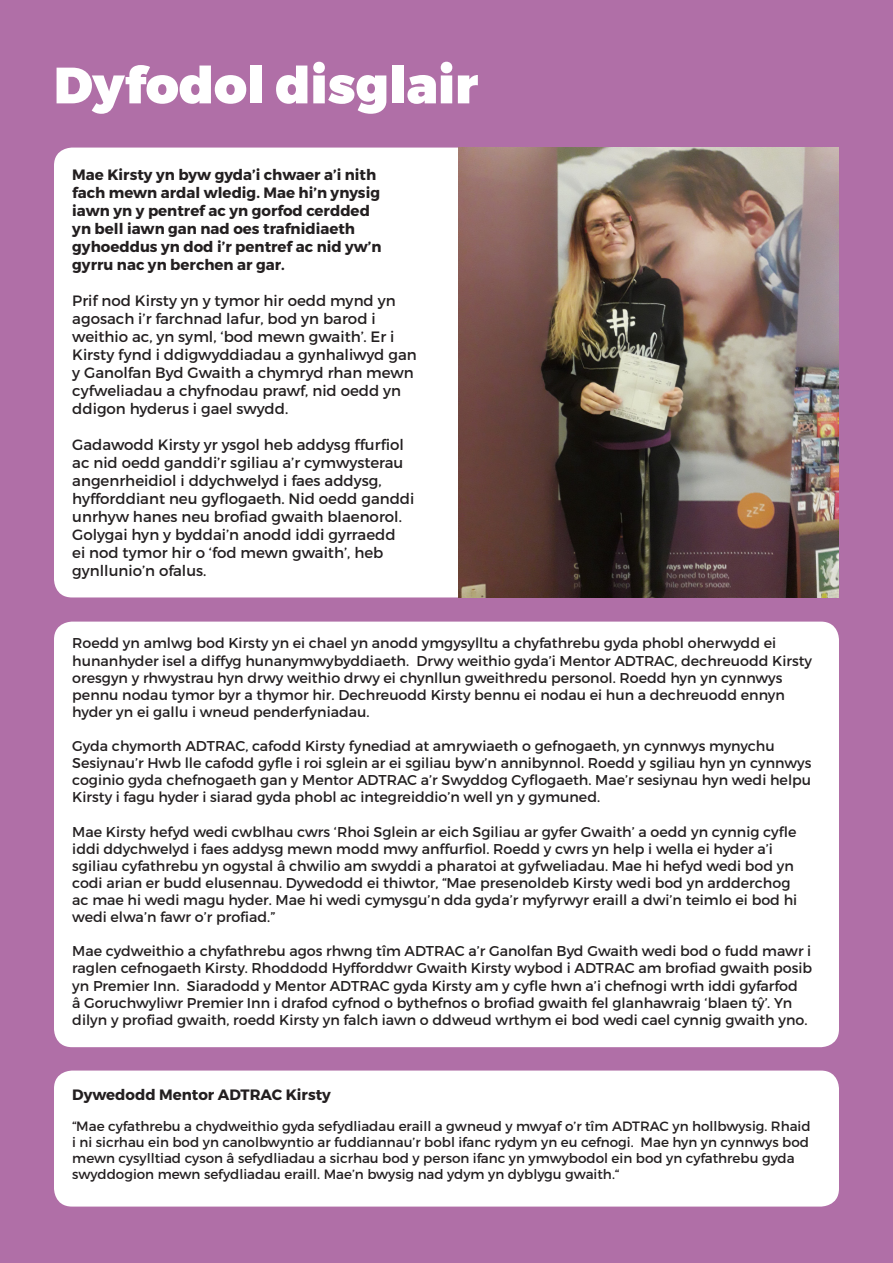
<style>
.page{position:relative;width:893px;height:1263px;background:#b06fa7}
.page>*{position:absolute;margin:0;border:0;box-sizing:border-box;transform-origin:0 0}
.t1{font:900 51px "Montserrat";color:#fff}
.t2{font:15px/18px "Montserrat";color:#231f20}
.t3{font:700 15px/18px "Montserrat";color:#231f20}
.t4{font:14.25px/17.1px "Montserrat";color:#231f20}
.t5{font:13.5px/16.2px "Montserrat";color:#231f20}
</style>
<div class="page">
<div style="left:54px;top:148px;width:785px;height:449px;background:#fff;border-radius:18px"></div>
<img style="left:458px;top:148px;width:381px;height:449px">
<div style="left:54px;top:622px;width:785px;height:425px;background:#fff;border-radius:18px"></div>
<div style="left:54px;top:1070px;width:785px;height:136px;background:#fff;border-radius:18px"></div>
<p class="t1" style="left:54px;top:53px;width:426px">Dyfodol disglair</p>
<p class="t3" style="left:72px;top:166px;width:311px">Mae Kirsty yn byw gyda’i chwaer a’i nith fach mewn ardal wledig. Mae hi’n ynysig iawn yn y pentref ac yn gorfod cerdded yn bell iawn gan nad oes trafnidiaeth gyhoeddus yn dod i’r pentref ac nid yw’n gyrru nac yn berchen ar gar.</p>
<p class="t2" style="left:72px;top:292px;width:346px">Prif nod Kirsty yn y tymor hir oedd mynd yn agosach i’r farchnad lafur, bod yn barod i weithio ac, yn syml, ‘bod mewn gwaith’. Er i Kirsty fynd i ddigwyddiadau a gynhaliwyd gan y Ganolfan Byd Gwaith a chymryd rhan mewn cyfweliadau a chyfnodau prawf, nid oedd yn ddigon hyderus i gael swydd.</p>
<p class="t2" style="left:72px;top:436px;width:344px">Gadawodd Kirsty yr ysgol heb addysg ffurfiol ac nid oedd ganddi’r sgiliau a’r cymwysterau angenrheidiol i ddychwelyd i faes addysg, hyfforddiant neu gyflogaeth. Nid oedd ganddi unrhyw hanes neu brofiad gwaith blaenorol.<br>Golygai hyn y byddai’n anodd iddi gyrraedd<br>ei nod tymor hir o ‘fod mewn gwaith’, heb gynllunio’n ofalus.</p>
<p class="t4" style="left:72px;top:635px;width:741px">Roedd yn amlwg bod Kirsty yn ei chael yn anodd ymgysylltu a chyfathrebu gyda phobl oherwydd ei hunanhyder isel a diffyg hunanymwybyddiaeth. Drwy weithio gyda’i Mentor ADTRAC, dechreuodd Kirsty oresgyn y rhwystrau hyn drwy weithio drwy ei chynllun gweithredu personol. Roedd hyn yn cynnwys pennu nodau tymor byr a thymor hir. Dechreuodd Kirsty bennu ei nodau ei hun a dechreuodd ennyn hyder yn ei gallu i wneud penderfyniadau.</p>
<p class="t4" style="left:72px;top:737px;width:741px">Gyda chymorth ADTRAC, cafodd Kirsty fynediad at amrywiaeth o gefnogaeth, yn cynnwys mynychu Sesiynau’r Hwb lle cafodd gyfle i roi sglein ar ei sgiliau byw’n annibynnol. Roedd y sgiliau hyn yn cynnwys coginio gyda chefnogaeth gan y Mentor ADTRAC a’r Swyddog Cyflogaeth. Mae’r sesiynau hyn wedi helpu Kirsty i fagu hyder i siarad gyda phobl ac integreiddio’n well yn y gymuned.</p>
<p class="t4" style="left:72px;top:823px;width:726px">Mae Kirsty hefyd wedi cwblhau cwrs ‘Rhoi Sglein ar eich Sgiliau ar gyfer Gwaith’ a oedd yn cynnig cyfle iddi ddychwelyd i faes addysg mewn modd mwy anffurfiol. Roedd y cwrs yn help i wella ei hyder a’i sgiliau cyfathrebu yn ogystal â chwilio am swyddi a pharatoi at gyfweliadau. Mae hi hefyd wedi bod yn codi arian er budd elusennau. Dywedodd ei thiwtor, “Mae presenoldeb Kirsty wedi bod yn ardderchog ac mae hi wedi magu hyder. Mae hi wedi cymysgu’n dda gyda’r myfyrwyr eraill a dwi’n teimlo ei bod hi wedi elwa’n fawr o’r profiad.”</p>
<p class="t4" style="left:72px;top:943px;width:741px">Mae cydweithio a chyfathrebu agos rhwng tîm ADTRAC a’r Ganolfan Byd Gwaith wedi bod o fudd mawr i raglen cefnogaeth Kirsty. Rhoddodd Hyfforddwr Gwaith Kirsty wybod i ADTRAC am brofiad gwaith posib yn Premier Inn. Siaradodd y Mentor ADTRAC gyda Kirsty am y cyfle hwn a’i chefnogi wrth iddi gyfarfod<br>â Goruchwyliwr Premier Inn i drafod cyfnod o bythefnos o brofiad gwaith fel glanhawraig ‘blaen tŷ’. Yn dilyn y profiad gwaith, roedd Kirsty yn falch iawn o ddweud wrthym ei bod wedi cael cynnig gwaith yno.</p>
<p class="t3" style="left:72px;top:1086px;width:260px">Dywedodd Mentor ADTRAC Kirsty</p>
<p class="t5" style="left:72px;top:1118px;width:740px">“Mae cyfathrebu a chydweithio gyda sefydliadau eraill a gwneud y mwyaf o’r tîm ADTRAC yn hollbwysig. Rhaid i ni sicrhau ein bod yn canolbwyntio ar fuddiannau’r bobl ifanc rydym yn eu cefnogi. Mae hyn yn cynnwys bod mewn cysylltiad cyson â sefydliadau a sicrhau bod y person ifanc yn ymwybodol ein bod yn cyfathrebu gyda swyddogion mewn sefydliadau eraill. Mae’n bwysig nad ydym yn dyblygu gwaith.“</p>
</div>
